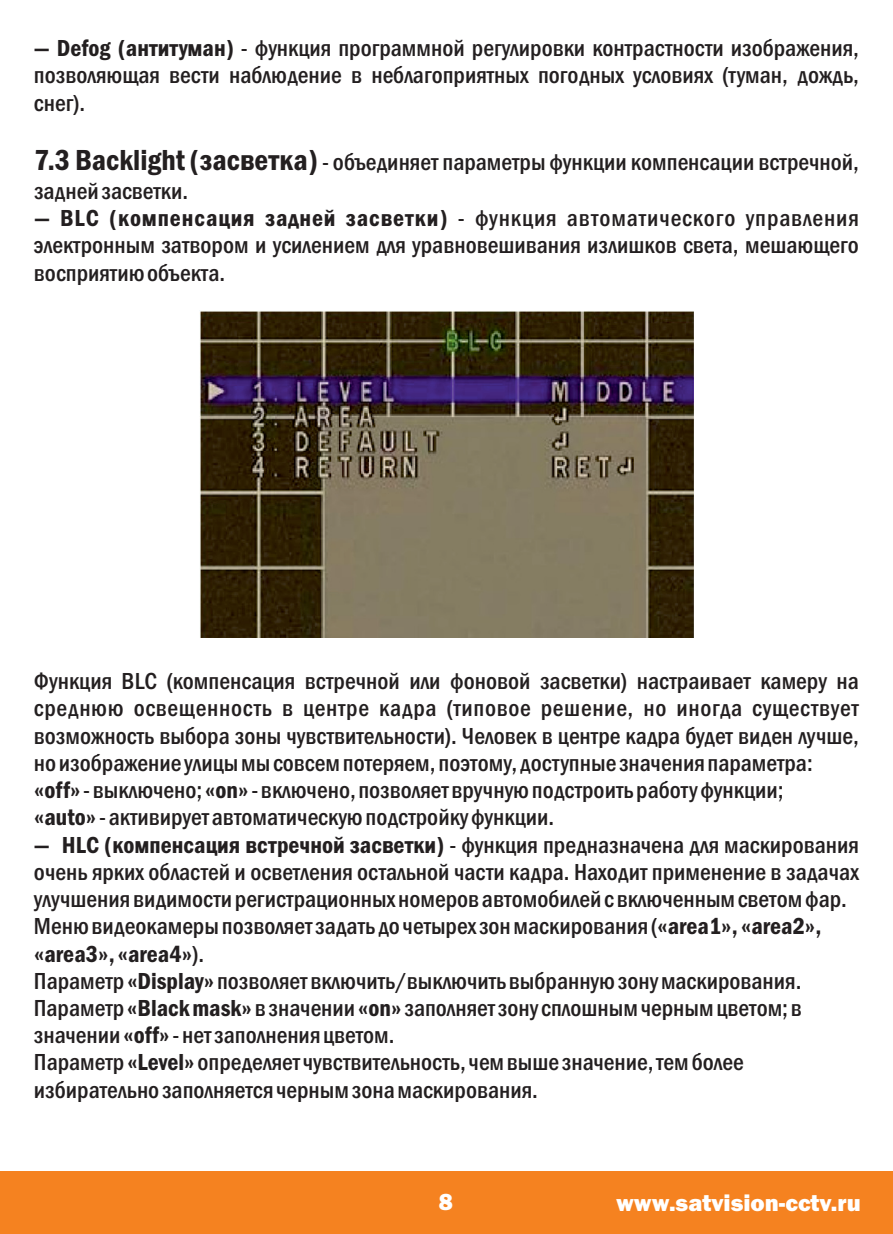
<style>
.page{position:relative;width:893px;height:1234px;background:#fff}
.page>*{position:absolute;margin:0;border:0;box-sizing:border-box;transform-origin:0 0}
.t1{font:500 condensed 24px/27.3px "Franklin Gothic";color:#231f20;text-align:justify}
.t2{font:800 24px "Franklin Gothic";color:#fff}
.t3{font:600 condensed 24px "Franklin Gothic";color:#231f20}
.s1{font-weight:600}
.s2{font-weight:600;font-size:30px}
.s3{font-weight:500}
</style>
<div class="page">
<div style="left:0;top:1170px;width:893px;height:63px;background:#f58220"></div>
<img style="left:200px;top:311px;width:493px;height:326px">
<p class="t1" style="left:34px;top:36px;width:826px"><span class="s1">— Defog (антитуман)</span> - функция программной регулировки контрастности изображения, позволяющая вести наблюдение в неблагоприятных погодных условиях (туман, дождь, снег).</p>
<p class="t1" style="left:34px;top:150px;width:826px;line-height:28.5px"><span class="s2">7.3 Backlight (засветка)</span> - объединяет параметры функции компенсации встречной, задней засветки.</p>
<p class="t1" style="left:34px;top:206px;width:826px"><span class="s1">— BLC (компенсация задней засветки)</span> - функция автоматического управления электронным затвором и усилением для уравновешивания излишков света, мешающего восприятию объекта.</p>
<p class="t1" style="left:34px;top:669px;width:826px">Функция BLC (компенсация встречной или фоновой засветки) настраивает камеру на среднюю освещенность в центре кадра (типовое решение, но иногда существует возможность выбора зоны чувствительности). Человек в центре кадра будет виден лучше, но изображение улицы мы совсем потеряем, поэтому, доступные значения параметра:</p>
<p class="t1" style="left:34px;top:778px;width:751px"><span class="s1">«off»</span> - выключено; <span class="s1">«on»</span> - включено, позволяет вручную подстроить работу функции;</p>
<p class="t1" style="left:34px;top:805px;width:522px"><span class="s1">«auto»</span> - активирует автоматическую подстройку функции.</p>
<p class="t1" style="left:34px;top:832px;width:826px"><span class="s1">— HLC (компенсация встречной засветки)</span> - функция предназначена для маскирования очень ярких областей и осветления остальной части кадра. Находит применение в задачах улучшения видимости регистрационных номеров автомобилей с включенным светом фар.</p>
<p class="t1" style="left:34px;top:914px;width:789px">Меню видеокамеры позволяет задать до четырех зон маскирования (<span class="s1">«area1», «area2»,</span></p>
<p class="t3" style="left:34px;top:944px;width:172px">«area3», «area4»<span class="s3">).</span></p>
<p class="t1" style="left:34px;top:968px;width:769px">Параметр <span class="s1">«Display»</span>позволяет включить/выключить выбранную зону маскирования.</p>
<p class="t1" style="left:34px;top:995px;width:769px">Параметр <span class="s1">«Black mask»</span>в значении <span class="s1">«on»</span> заполняет зону сплошным черным цветом; в</p>
<p class="t1" style="left:34px;top:1023px;width:362px">значении <span class="s1">«off»</span> - нет заполнения цветом.</p>
<p class="t1" style="left:34px;top:1050px;width:711px">Параметр <span class="s1">«Level»</span> определяет чувствительность, чем выше значение, тем более</p>
<p class="t1" style="left:34px;top:1077px;width:505px">избирательно заполняется черным зона маскирования.</p>
<p class="t2" style="left:439px;top:1193px;width:16px">8</p>
<p class="t2" style="left:616px;top:1193px;width:246px">www.satvision-cctv.ru</p>
</div>
